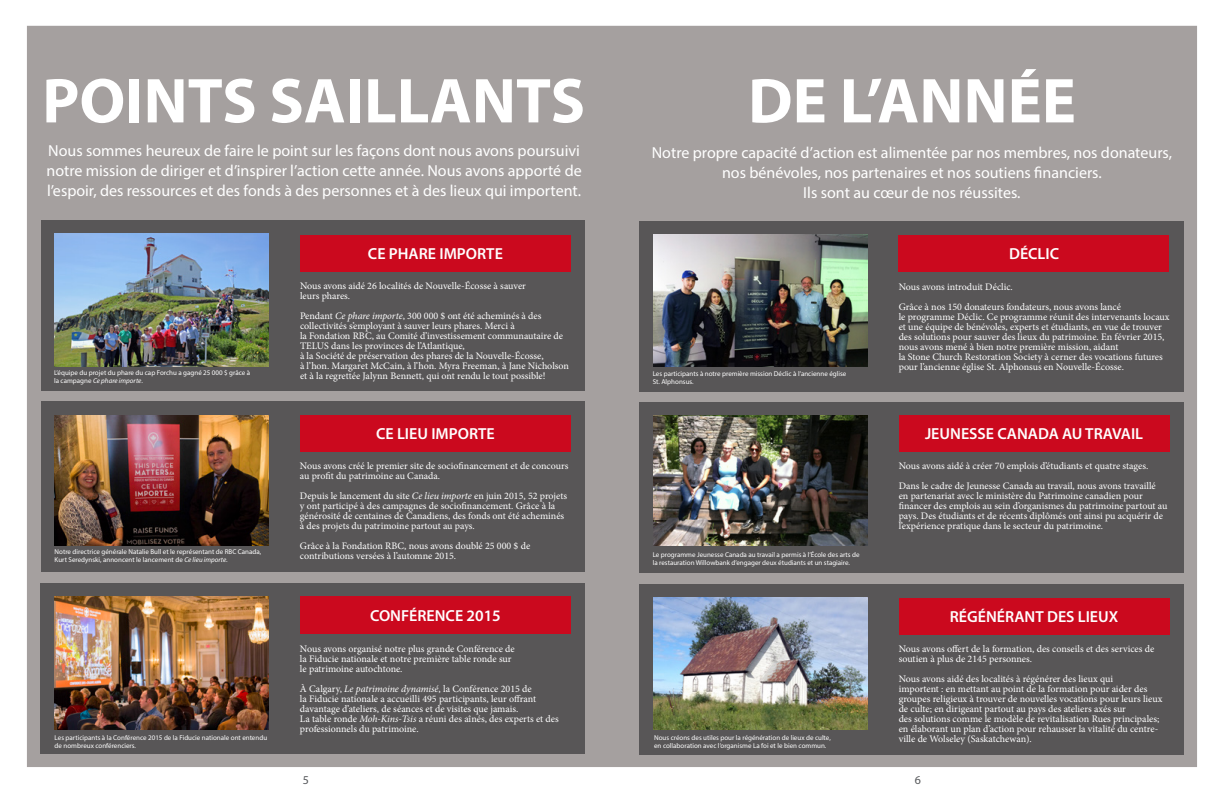
<style>
.page{position:relative;width:1224px;height:792px;background:#fff}
.page>*{position:absolute;margin:0;border:0;box-sizing:border-box;transform-origin:0 0}
.t1{font:700 64px "Myriad Pro";color:#fff}
.t2{font:16px/20px "Myriad Pro";color:#fff;text-align:center}
.t3{font:600 16px "Myriad Pro";color:#fff}
.t4{font:12px "Myriad Pro";color:#56585b}
.t5{font:10px/10px "Minion Pro";color:#fff}
.t6{font:7px/8px "Myriad Pro";color:#fff}
.s1{font-style:italic}
</style>
<div class="page">
<div style="left:27px;top:26px;width:1170px;height:741px;background:#a5a09f"></div>
<div style="left:40px;top:583px;width:545px;height:170px;background:#585657"></div>
<div style="left:42px;top:220px;width:543px;height:170px;background:#585657"></div>
<div style="left:42px;top:402px;width:543px;height:170px;background:#585657"></div>
<div style="left:639px;top:584px;width:544px;height:170px;background:#585657"></div>
<div style="left:639px;top:221px;width:544px;height:170px;background:#585657"></div>
<div style="left:639px;top:403px;width:545px;height:170px;background:#585657"></div>
<div style="left:300px;top:235px;width:271px;height:37px;background:#cb091e"></div>
<img style="left:55px;top:234px;width:214px;height:133px">
<img style="left:54px;top:415px;width:214px;height:131px">
<img style="left:54px;top:597px;width:214px;height:133px">
<img style="left:653px;top:235px;width:214px;height:132px">
<img style="left:653px;top:415px;width:214px;height:131px">
<img style="left:653px;top:598px;width:214px;height:132px">
<div style="left:300px;top:415px;width:271px;height:37px;background:#cb091e"></div>
<div style="left:300px;top:597px;width:271px;height:37px;background:#cb091e"></div>
<div style="left:898px;top:235px;width:271px;height:37px;background:#cb091e"></div>
<div style="left:899px;top:415px;width:271px;height:37px;background:#cb091e"></div>
<div style="left:899px;top:598px;width:271px;height:36px;background:#cb091e"></div>
<h1 class="t1" style="left:42px;top:59px;width:544px">POINTS SAILLANTS</h1>
<h1 class="t1" style="left:748px;top:59px;width:329px">DE L’ANNÉE</h1>
<p class="t2" style="left:46px;top:141px;width:537px;text-align:justify">Nous sommes heureux de faire le point sur les façons dont nous avons poursuivi notre mission de diriger et d’inspirer l’action cette année. Nous avons apporté de l’espoir, des ressources et des fonds à des personnes et à des lieux qui importent.</p>
<h2 class="t2" style="left:652px;top:142px;width:522px">Notre propre capacité d’action est alimentée par nos membres, nos donateurs, nos bénévoles, nos partenaires et nos soutiens financiers.<br>Ils sont au cœur de nos réussites.</h2>
<h2 class="t3" style="left:368px;top:244px;width:136px">CE PHARE IMPORTE</h2>
<h2 class="t3" style="left:1009px;top:244px;width:52px">DÉCLIC</h2>
<p class="t6" style="left:54px;top:369px;width:198px">L’équipe du projet du phare du cap Forchu a gagné 25 000 $ grâce à la campagne <span class="s1">Ce phare importe</span>.</p>
<p class="t5" style="left:300px;top:281px;width:227px">Nous avons aidé 26 localités de Nouvelle-Écosse à sauver leurs phares.</p>
<p class="t5" style="left:300px;top:311px;width:271px">Pendant <span class="s1">Ce phare importe</span>, 300 000 $ ont été acheminés à des collectivités s’employant à sauver leurs phares. Merci à<br>la Fondation RBC, au Comité d’investissement communautaire de TELUS dans les provinces de l’Atlantique,<br>à la Société de préservation des phares de la Nouvelle-Écosse,<br>à l’hon. Margaret McCain, à l’hon. Myra Freeman, à Jane Nicholson et à la regrettée Jalynn Bennett, qui ont rendu le tout possible!</p>
<p class="t6" style="left:653px;top:369px;width:195px">Les participants à notre première mission Déclic à l’ancienne église<br>St. Alphonsus.</p>
<p class="t5" style="left:899px;top:277px;width:224px;line-height:20px">Nous avons introduit Déclic.<br>Grâce à nos 150 donateurs fondateurs, nous avons lancé</p>
<p class="t5" style="left:899px;top:312px;width:272px">le programme Déclic. Ce programme réunit des intervenants locaux et une équipe de bénévoles, experts et étudiants, en vue de trouver des solutions pour sauver des lieux du patrimoine. En février 2015, nous avons mené à bien notre première mission, aidant<br>la Stone Church Restoration Society à cerner des vocations futures pour l’ancienne église St. Alphonsus en Nouvelle-Écosse.</p>
<h2 class="t3" style="left:376px;top:424px;width:120px">CE LIEU IMPORTE</h2>
<h2 class="t3" style="left:925px;top:424px;width:220px">JEUNESSE CANADA AU TRAVAIL</h2>
<p class="t6" style="left:55px;top:548px;width:208px">Notre directrice générale Natalie Bull et le représentant de RBC Canada,<br>Kurt Seredynski, annoncent le lancement de <span class="s1">Ce lieu importe</span>.</p>
<p class="t5" style="left:300px;top:461px;width:270px">Nous avons créé le premier site de sociofinancement et de concours au profit du patrimoine au Canada.</p>
<p class="t5" style="left:300px;top:491px;width:269px">Depuis le lancement du site <span class="s1">Ce lieu importe</span> en juin 2015, 52 projets y ont participé à des campagnes de sociofinancement. Grâce à la générosité de centaines de Canadiens, des fonds ont été acheminés à des projets du patrimoine partout au pays.</p>
<p class="t5" style="left:300px;top:541px;width:232px">Grâce à la Fondation RBC, nous avons doublé 25 000 $ de contributions versées à l’automne 2015.</p>
<p class="t6" style="left:653px;top:550px;width:208px">Le programme Jeunesse Canada au travail a permis à l’École des arts de la restauration Willowbank d’engager deux étudiants et un stagiaire.</p>
<p class="t5" style="left:899px;top:456px;width:259px;line-height:20px">Nous avons aidé à créer 70 emplois d’étudiants et quatre stages.<br>Dans le cadre de Jeunesse Canada au travail, nous avons travaillé</p>
<p class="t5" style="left:899px;top:491px;width:270px">en partenariat avec le ministère du Patrimoine canadien pour financer des emplois au sein d’organismes du patrimoine partout au pays. Des étudiants et de récents diplômés ont ainsi pu acquérir de l’expérience pratique dans le secteur du patrimoine.</p>
<p class="t6" style="left:55px;top:734px;width:214px">Les participants à la Conférence 2015 de la Fiducie nationale ont entendu de nombreux conférenciers.</p>
<h2 class="t3" style="left:370px;top:606px;width:132px">CONFÉRENCE 2015</h2>
<p class="t5" style="left:300px;top:644px;width:216px">Nous avons organisé notre plus grande Conférence de la Fiducie nationale et notre première table ronde sur le patrimoine autochtone.</p>
<p class="t5" style="left:300px;top:684px;width:260px">À Calgary, <span class="s1">Le patrimoine dynamisé</span>, la Conférence 2015 de<br>la Fiducie nationale a accueilli 495 participants, leur offrant davantage d’ateliers, de séances et de visites que jamais.<br>La table ronde <span class="s1">Moh-Kins-Tsis</span> a réuni des aînés, des experts et des professionnels du patrimoine.</p>
<p class="t6" style="left:654px;top:734px;width:178px">Nous créons des utiles pour la régénération de lieux de culte, en collaboration avec l’organisme La foi et le bien commun.</p>
<h2 class="t3" style="left:950px;top:606px;width:170px">RÉGÉNÉRANT DES LIEUX</h2>
<p class="t5" style="left:899px;top:644px;width:257px">Nous avons offert de la formation, des conseils et des services de soutien à plus de 2145 personnes.</p>
<p class="t5" style="left:899px;top:674px;width:265px">Nous avons aidé des localités à régénérer des lieux qui<br>importent : en mettant au point de la formation pour aider des groupes religieux à trouver de nouvelles vocations pour leurs lieux de culte; en dirigeant partout au pays des ateliers axés sur<br>des solutions comme le modèle de revitalisation Rues principales; en élaborant un plan d’action pour rehausser la vitalité du centre&shy;ville de Wolseley (Saskatchewan).</p>
<p class="t4" style="left:303px;top:773px;width:8px">5</p>
<p class="t4" style="left:915px;top:773px;width:8px">6</p>
</div>
